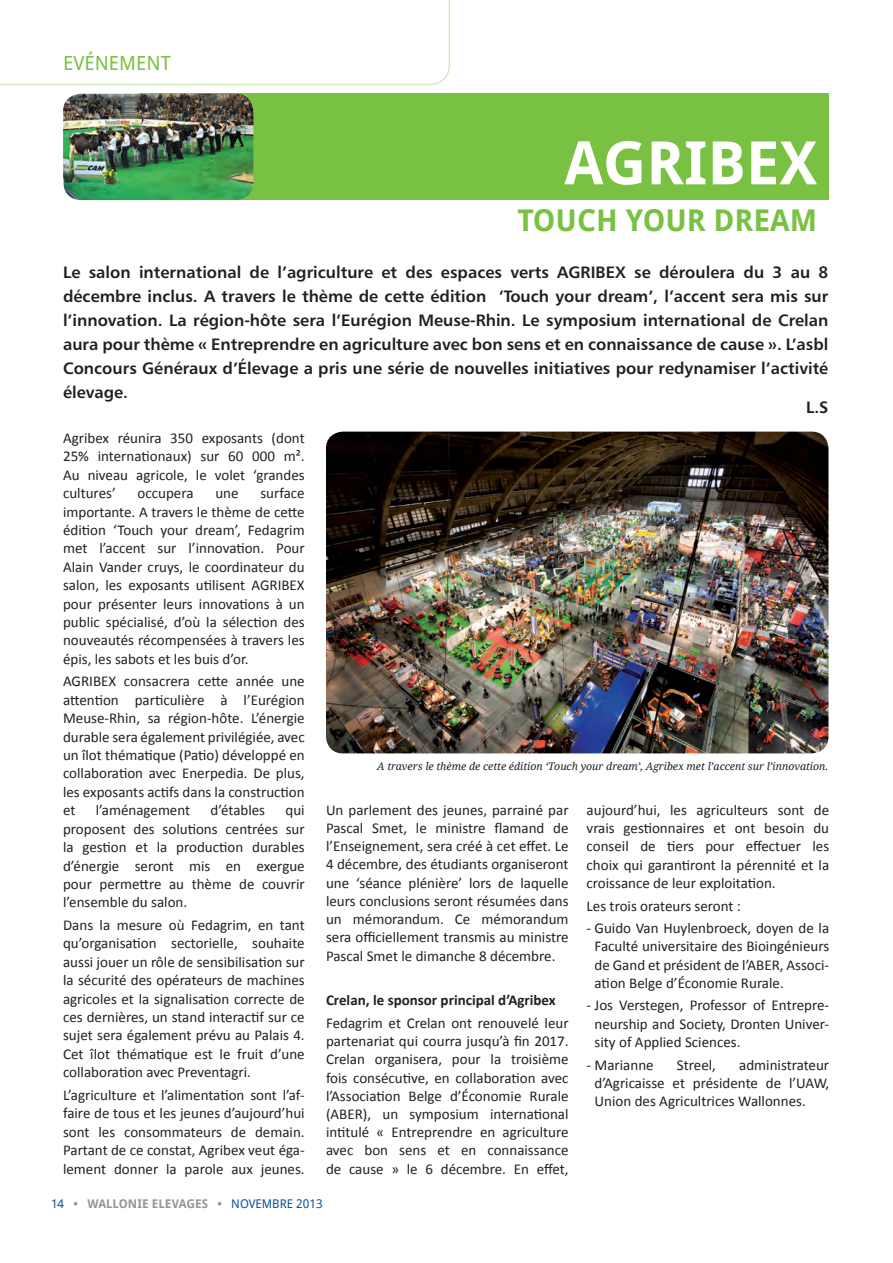
<style>
.page{position:relative;width:893px;height:1263px;background:#fff}
.page>*{position:absolute;margin:0;border:0;box-sizing:border-box;transform-origin:0 0}
.titel{font:700 60px "Droid Sans";color:#fff}
.titel-2{font:700 30px "Droid Sans";color:#79c142}
.intro{font:19.5px "Droid Sans";color:#79c142}
.intro-2{font:16.5px/24px "Humanist 777 BT Bold B";color:#231f20;text-align:justify}
.intro-3{font:15px/18.5px "Calibri";color:#231f20;text-align:justify}
.intro-4{font:700 15px "Calibri";color:#231f20}
.t1{font:700 12px "Droid Sans";color:#939598}
.intro-5{font:italic 10.5px "Droid Serif";color:#231f20}
.s1{font-weight:400;color:#0d4da1}
</style>
<div class="page">
<svg style="left:0;top:0;width:450px;height:85px"></svg>
<div style="left:139px;top:94px;width:689px;height:106px;background:#79c142"></div>
<img style="left:63px;top:94px;width:190px;height:106px">
<img style="left:326px;top:432px;width:502px;height:321px">
<p class="intro" style="left:63px;top:50px;width:109px">EVÉNEMENT</p>
<p class="titel" style="left:564px;top:120px;width:254px">AGRIBEX</p>
<p class="titel-2" style="left:517px;top:199px;width:301px">TOUCH YOUR DREAM</p>
<p class="intro-2" style="left:63px;top:259px;width:767px">Le salon international de l’agriculture et des espaces verts AGRIBEX se déroulera du 3 au 8 décembre inclus. A travers le thème de cette édition ‘Touch your dream’, l’accent sera mis sur l’innovation. La région-hôte sera l’Eurégion Meuse-Rhin. Le symposium international de Crelan aura pour thème « Entreprendre en agriculture avec bon sens et en connaissance de cause ». L’asbl Concours Généraux d’Élevage a pris une série de nouvelles initiatives pour redynamiser l’activité élevage.</p>
<p class="intro-2" style="left:806px;top:395px;width:24px">L.S</p>
<p class="intro-3" style="left:63px;top:428px;width:243px">Agribex réunira 350 exposants (dont 25% internationaux) sur 60 000 m².<br>Au niveau agricole, le volet ‘grandes cultures’</p>
<p class="intro-3" style="left:63px;top:483px;width:243px;text-indent:197px">surface importante. A travers le thème de cette édition ‘Touch your dream’, Fedagrim met l’accent sur l’innovation. Pour Alain Vander cruys, le coordinateur du salon, les exposants utilisent AGRIBEX pour présenter leurs innovations à un public spécialisé, d’où la sélection des nouveautés récompensées à travers les épis, les sabots et les buis d’or.</p>
<p class="intro-3" style="left:63px;top:671px;width:243px">AGRIBEX consacrera cette année une attention particulière à l’Eurégion Meuse-Rhin, sa région-hôte. L’énergie durable sera également privilégiée, avec un îlot thématique (Patio) développé en collaboration avec Enerpedia. De plus, les exposants actifs dans la construction et</p>
<p class="intro-3" style="left:138px;top:483px;width:57px">occupera</p>
<p class="intro-3" style="left:215px;top:483px;width:25px">une</p>
<p class="intro-3" style="left:96px;top:800px;width:96px">l’aménagement</p>
<p class="intro-3" style="left:211px;top:800px;width:56px">d’étables</p>
<p class="intro-3" style="left:63px;top:800px;width:243px;text-indent:222px">qui proposent des solutions centrées sur la gestion et la production durables d’énergie seront mis en exergue pour permettre au thème de couvrir l’ensemble du salon.</p>
<p class="intro-3" style="left:63px;top:915px;width:243px">Dans la mesure où Fedagrim, en tant qu’organisation sectorielle, souhaite aussi jouer un rôle de sensibilisation sur la sécurité des opérateurs de machines agricoles et la signalisation correcte de ces dernières, un stand interactif sur ce sujet sera également prévu au Palais 4.<br>Cet îlot thématique est le fruit d’une collaboration avec Preventagri.</p>
<p class="intro-3" style="left:63px;top:1085px;width:243px">L’agriculture et l’alimentation sont l’af&shy;faire de tous et les jeunes d’aujourd’hui sont les consommateurs de demain.<br>Partant de ce constat, Agribex veut éga&shy;lement donner la parole aux jeunes.</p>
<p class="intro-5" style="left:377px;top:759px;width:453px">A travers le thème de cette édition ‘Touch your dream’, Agribex met l’accent sur l’innovation.</p>
<p class="intro-3" style="left:326px;top:800px;width:244px">Un parlement des jeunes, parrainé par Pascal Smet, le ministre flamand de l’Enseignement, sera créé à cet effet. Le 4 décembre, des étudiants organiseront une ‘séance plénière’ lors de laquelle leurs conclusions seront résumées dans un mémorandum. Ce mémorandum sera officiellement transmis au ministre Pascal Smet le dimanche 8 décembre.</p>
<p class="intro-4" style="left:326px;top:991px;width:231px">Crelan, le sponsor principal d’Agribex</p>
<p class="intro-3" style="left:326px;top:1013px;width:244px">Fedagrim et Crelan ont renouvelé leur partenariat qui courra jusqu’à fin 2017.<br>Crelan organisera, pour la troisième fois consécutive, en collaboration avec l’Association Belge d’Économie Rurale (ABER), un symposium international intitulé « Entreprendre en agriculture avec bon sens et en connaissance de cause » le 6 décembre. En effet,</p>
<p class="intro-3" style="left:587px;top:800px;width:244px">aujourd’hui, les agriculteurs sont de vrais gestionnaires et ont besoin du conseil de tiers pour effectuer les choix qui garantiront la pérennité et la croissance de leur exploitation.</p>
<p class="intro-3" style="left:587px;top:895px;width:156px">Les trois orateurs seront :</p>
<p class="intro-3" style="left:595px;top:918px;width:236px;text-indent:-8px">- Guido Van Huylenbroeck, doyen de la Faculté universitaire des Bioingénieurs de Gand et président de l’ABER, Associ&shy;ation Belge d’Économie Rurale.</p>
<p class="intro-3" style="left:595px;top:996px;width:236px;text-indent:-8px">- Jos Verstegen, Professor of Entrepre&shy;neurship and Society, Dronten Univer&shy;sity of Applied Sciences.</p>
<p class="intro-3" style="left:587px;top:1055px;width:69px">- Marianne</p>
<p class="intro-3" style="left:677px;top:1055px;width:41px">Streel,</p>
<p class="intro-3" style="left:595px;top:1055px;width:236px;text-indent:145px">administrateur d’Agricaisse et présidente de l’UAW, Union des Agricultrices Wallonnes.</p>
<p class="t1" style="left:51px;top:1195px;width:273px"><span class="s1">14</span> • WALLONIE ELEVAGES • <span class="s1">NOVEMBRE 2013</span></p>
</div>
